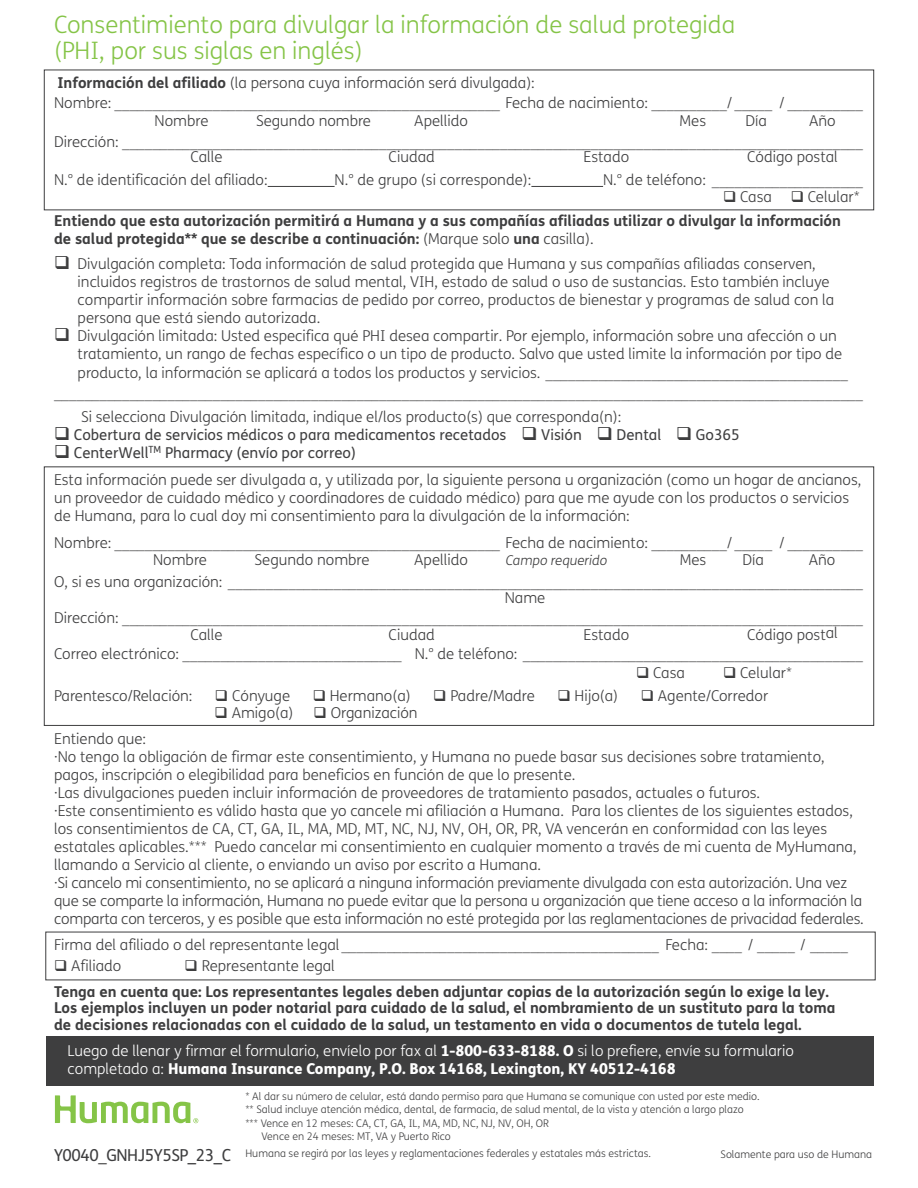
<style>
.page{position:relative;width:918px;height:1188px;background:#fff}
.page>*{position:absolute;margin:0;border:0;box-sizing:border-box;transform-origin:0 0}
.Headline_21_24_Green{font:300 24px/25.5px "FS Humana";color:#85c447}
.Form_Number_10_10{font:16.5px "FS Humana";letter-spacing:-.025em;color:#3e3e3f}
.Body_Copy_10_13_Dark{font:300 15px/18px "FS Humana";color:#3e3e3f}
.Body_Copy_10_13_Dark-2{font:700 15px/16.5px "FS Humana";color:#3e3e3f}
.Body_Copy_10_13_Dark-3{font:300 15px/18px "FS Humana";color:#fff}
.Body_Copy_10_13_Dark-4{font:15px "FS Humana";color:#3e3e3f}
.Intro_Text_12_15_Whi{font:300 15px "FS Humana";color:#3e3e3f}
.Body_Copy_10_13_Dark-5{font:italic 300 13.5px "FS Humana";color:#3e3e3f}
.Legal_Text_7_9{font:300 10.5px "FS Humana";color:#3e3e3f}
.s1{font-weight:700}
.s2{font-weight:300}
.s3{font-weight:800}
</style>
<div class="page">
<div style="left:44px;top:466px;width:830px;height:260px;border:1px solid #3e3e3f"></div>
<div style="left:46px;top:1036px;width:828px;height:50px;background:#3e3e3f"></div>
<hr style="left:268px;top:186px;width:67px;height:1px;background:#3e3e3f">
<hr style="left:531px;top:186px;width:72px;height:1px;background:#3e3e3f">
<svg style="left:55px;top:1095px;width:143px;height:28px"></svg>
<p class="Headline_21_24_Green" style="left:54px;top:11px;width:683px">Consentimiento para divulgar la información de salud protegida (PHI, por sus siglas en inglés)</p>
<p class="Intro_Text_12_15_Whi" style="left:57px;top:73px;width:479px"><span class="s1">Información del afiliado</span> (la persona cuya información será divulgada):</p>
<p class="Body_Copy_10_13_Dark" style="left:54px;top:94px;width:810px">Nombre: ___________________________________________________ Fecha de nacimiento: __________/ _____ / __________</p>
<p class="Body_Copy_10_13_Dark" style="left:155px;top:111px;width:55px">Nombre</p>
<p class="Body_Copy_10_13_Dark" style="left:256px;top:111px;width:117px">Segundo nombre</p>
<p class="Body_Copy_10_13_Dark" style="left:414px;top:111px;width:55px">Apellido</p>
<p class="Body_Copy_10_13_Dark" style="left:680px;top:111px;width:28px">Mes</p>
<p class="Body_Copy_10_13_Dark" style="left:745px;top:111px;width:23px">Día</p>
<p class="Body_Copy_10_13_Dark" style="left:809px;top:111px;width:28px">Año</p>
<p class="Body_Copy_10_13_Dark" style="left:54px;top:132px;width:810px">Dirección: __________________________________________________________________________________________________</p>
<p class="Body_Copy_10_13_Dark" style="left:191px;top:148px;width:34px">Calle</p>
<p class="Body_Copy_10_13_Dark" style="left:389px;top:148px;width:48px">Ciudad</p>
<p class="Body_Copy_10_13_Dark" style="left:584px;top:148px;width:47px">Estado</p>
<p class="Body_Copy_10_13_Dark" style="left:747px;top:148px;width:92px">Código postal</p>
<p class="Body_Copy_10_13_Dark" style="left:54px;top:170px;width:215px">N.° de identificación del afiliado:</p>
<p class="Body_Copy_10_13_Dark" style="left:335px;top:170px;width:198px">N.° de grupo (si corresponde):</p>
<p class="Body_Copy_10_13_Dark" style="left:603px;top:170px;width:261px">N.° de teléfono: ____________________</p>
<p class="Body_Copy_10_13_Dark" style="left:723px;top:188px;width:50px">❑ Casa</p>
<p class="Body_Copy_10_13_Dark" style="left:791px;top:188px;width:71px">❑ Celular*</p>
<p class="Body_Copy_10_13_Dark-2" style="left:54px;top:211px;width:788px;line-height:18px">Entiendo que esta autorización permitirá a Humana y a sus compañías afiliadas utilizar o divulgar la información de salud protegida** que se describe a continuación: <span class="s2">(Marque solo</span> una <span class="s2">casilla).</span></p>
<p class="Body_Copy_10_13_Dark" style="left:78px;top:254px;width:758px;text-indent:-24px">❑ Divulgación completa: Toda información de salud protegida que Humana y sus compañías afiliadas conserven, incluidos registros de trastornos de salud mental, VIH, estado de salud o uso de sustancias. Esto también incluye compartir información sobre farmacias de pedido por correo, productos de bienestar y programas de salud con la persona que está siendo autorizada.</p>
<p class="Body_Copy_10_13_Dark" style="left:78px;top:326px;width:766px;text-indent:-24px">❑ Divulgación limitada: Usted especifica qué PHI desea compartir. Por ejemplo, información sobre una afección o un tratamiento, un rango de fechas específico o un tipo de producto. Salvo que usted limite la información por tipo de</p>
<p class="Body_Copy_10_13_Dark" style="left:78px;top:364px;width:772px">producto, la información se aplicará a todos los productos y servicios. ________________________________________</p>
<p class="Body_Copy_10_13_Dark" style="left:54px;top:383px;width:810px">___________________________________________________________________________________________________________</p>
<p class="Body_Copy_10_13_Dark" style="left:81px;top:408px;width:542px">Si selecciona Divulgación limitada, indique el/los producto(s) que corresponda(n):</p>
<p class="Body_Copy_10_13_Dark-4" style="left:54px;top:424px;width:687px">❑ Cobertura de servicios médicos o para medicamentos recetados ❑ Visión ❑ Dental ❑ Go365</p>
<p class="Body_Copy_10_13_Dark-4" style="left:54px;top:442px;width:303px">❑ CenterWell<sup>TM</sup> Pharmacy (envío por correo)</p>
<p class="Body_Copy_10_13_Dark" style="left:54px;top:470px;width:809px">Esta información puede ser divulgada a, y utilizada por, la siguiente persona u organización (como un hogar de ancianos, un proveedor de cuidado médico y coordinadores de cuidado médico) para que me ayude con los productos o servicios de Humana, para lo cual doy mi consentimiento para la divulgación de la información:</p>
<p class="Body_Copy_10_13_Dark" style="left:54px;top:533px;width:810px">Nombre: ___________________________________________________ Fecha de nacimiento: __________/ _____ / __________</p>
<p class="Body_Copy_10_13_Dark" style="left:153px;top:550px;width:55px">Nombre</p>
<p class="Body_Copy_10_13_Dark" style="left:255px;top:550px;width:117px">Segundo nombre</p>
<p class="Body_Copy_10_13_Dark" style="left:414px;top:550px;width:55px">Apellido</p>
<p class="Body_Copy_10_13_Dark-5" style="left:506px;top:551px;width:103px">Campo requerido</p>
<p class="Body_Copy_10_13_Dark" style="left:680px;top:550px;width:28px">Mes</p>
<p class="Body_Copy_10_13_Dark" style="left:742px;top:550px;width:23px">Día</p>
<p class="Body_Copy_10_13_Dark" style="left:809px;top:550px;width:28px">Año</p>
<p class="Body_Copy_10_13_Dark" style="left:54px;top:573px;width:810px">O, si es una organización: ____________________________________________________________________________________</p>
<p class="Body_Copy_10_13_Dark" style="left:505px;top:589px;width:42px">Name</p>
<p class="Body_Copy_10_13_Dark" style="left:54px;top:608px;width:810px">Dirección: __________________________________________________________________________________________________</p>
<p class="Body_Copy_10_13_Dark" style="left:191px;top:625px;width:34px">Calle</p>
<p class="Body_Copy_10_13_Dark" style="left:389px;top:625px;width:48px">Ciudad</p>
<p class="Body_Copy_10_13_Dark" style="left:584px;top:625px;width:47px">Estado</p>
<p class="Body_Copy_10_13_Dark" style="left:747px;top:625px;width:92px">Código postal</p>
<p class="Body_Copy_10_13_Dark" style="left:54px;top:645px;width:810px">Correo electrónico: _____________________________ N.° de teléfono: _____________________________________________</p>
<p class="Body_Copy_10_13_Dark" style="left:636px;top:664px;width:50px">❑ Casa</p>
<p class="Body_Copy_10_13_Dark" style="left:723px;top:664px;width:71px">❑ Celular*</p>
<p class="Body_Copy_10_13_Dark" style="left:54px;top:687px;width:140px">Parentesco/Relación:</p>
<p class="Body_Copy_10_13_Dark" style="left:215px;top:687px;width:77px">❑ Cónyuge</p>
<p class="Body_Copy_10_13_Dark" style="left:313px;top:687px;width:100px">❑ Hermano(a)</p>
<p class="Body_Copy_10_13_Dark" style="left:433px;top:687px;width:103px">❑ Padre/Madre</p>
<p class="Body_Copy_10_13_Dark" style="left:557px;top:687px;width:62px">❑ Hijo(a)</p>
<p class="Body_Copy_10_13_Dark" style="left:641px;top:687px;width:129px">❑ Agente/Corredor</p>
<p class="Body_Copy_10_13_Dark" style="left:215px;top:703px;width:80px">❑ Amigo(a)</p>
<p class="Body_Copy_10_13_Dark" style="left:314px;top:703px;width:106px">❑ Organización</p>
<p class="Body_Copy_10_13_Dark" style="left:54px;top:730px;width:94px">Entiendo que:</p>
<p class="Body_Copy_10_13_Dark" style="left:54px;top:748px;width:772px">·No tengo la obligación de firmar este consentimiento, y Humana no puede basar sus decisiones sobre tratamiento, pagos, inscripción o elegibilidad para beneficios en función de que lo presente.</p>
<p class="Body_Copy_10_13_Dark" style="left:54px;top:784px;width:708px">·Las divulgaciones pueden incluir información de proveedores de tratamiento pasados, actuales o futuros.</p>
<p class="Body_Copy_10_13_Dark" style="left:54px;top:802px;width:804px">·Este consentimiento es válido hasta que yo cancele mi afiliación a Humana. Para los clientes de los siguientes estados, los consentimientos de CA, CT, GA, IL, MA, MD, MT, NC, NJ, NV, OH, OR, PR, VA vencerán en conformidad con las leyes estatales aplicables.*** Puedo cancelar mi consentimiento en cualquier momento a través de mi cuenta de MyHumana, llamando a Servicio al cliente, o enviando un aviso por escrito a Humana.</p>
<p class="Body_Copy_10_13_Dark" style="left:54px;top:874px;width:811px">·Si cancelo mi consentimiento, no se aplicará a ninguna información previamente divulgada con esta autorización. Una vez que se comparte la información, Humana no puede evitar que la persona u organización que tiene acceso a la información la comparta con terceros, y es posible que esta información no esté protegida por las reglamentaciones de privacidad federales.</p>
<p class="Body_Copy_10_13_Dark" style="left:54px;top:936px;width:795px">Firma del afiliado o del representante legal__________________________________________ Fecha: ____ / _____ / _____</p>
<p class="Body_Copy_10_13_Dark" style="left:54px;top:956px;width:69px">❑ Afiliado</p>
<p class="Body_Copy_10_13_Dark" style="left:185px;top:956px;width:152px">❑ Representante legal</p>
<p class="Body_Copy_10_13_Dark-2" style="left:54px;top:983px;width:783px">Tenga en cuenta que: Los representantes legales deben adjuntar copias de la autorización según lo exige la ley.<br>Los ejemplos incluyen un poder notarial para cuidado de la salud, el nombramiento de un sustituto para la toma de decisiones relacionadas con el cuidado de la salud, un testamento en vida o documentos de tutela legal.</p>
<p class="Body_Copy_10_13_Dark-3" style="left:68px;top:1042px;width:728px">Luego de llenar y firmar el formulario, envíelo por fax al <span class="s3">1-800-633-8188. O</span> si lo prefiere, envíe su formulario completado a: <span class="s3">Humana Insurance Company, P.O. Box 14168, Lexington, KY 40512-4168</span></p>
<p class="Legal_Text_7_9" style="left:245px;top:1089px;width:516px">* Al dar su número de celular, está dando permiso para que Humana se comunique con usted por este medio.</p>
<p class="Legal_Text_7_9" style="left:245px;top:1102px;width:500px">** Salud incluye atención médica, dental, de farmacia, de salud mental, de la vista y atención a largo plazo</p>
<p class="Legal_Text_7_9" style="left:245px;top:1116px;width:305px">*** Vence en 12 meses: CA, CT, GA, IL, MA, MD, NC, NJ, NV, OH, OR</p>
<p class="Legal_Text_7_9" style="left:262px;top:1129px;width:191px">Vence en 24 meses: MT, VA y Puerto Rico</p>
<p class="Legal_Text_7_9" style="left:245px;top:1146px;width:407px">Humana se regirá por las leyes y reglamentaciones federales y estatales más estrictas.</p>
<p class="Form_Number_10_10" style="left:54px;top:1144px;width:179px">Y0040_GNHJ5Y5SP_23_C</p>
<p class="Legal_Text_7_9" style="left:721px;top:1147px;width:153px">Solamente para uso de Humana</p>
</div>
